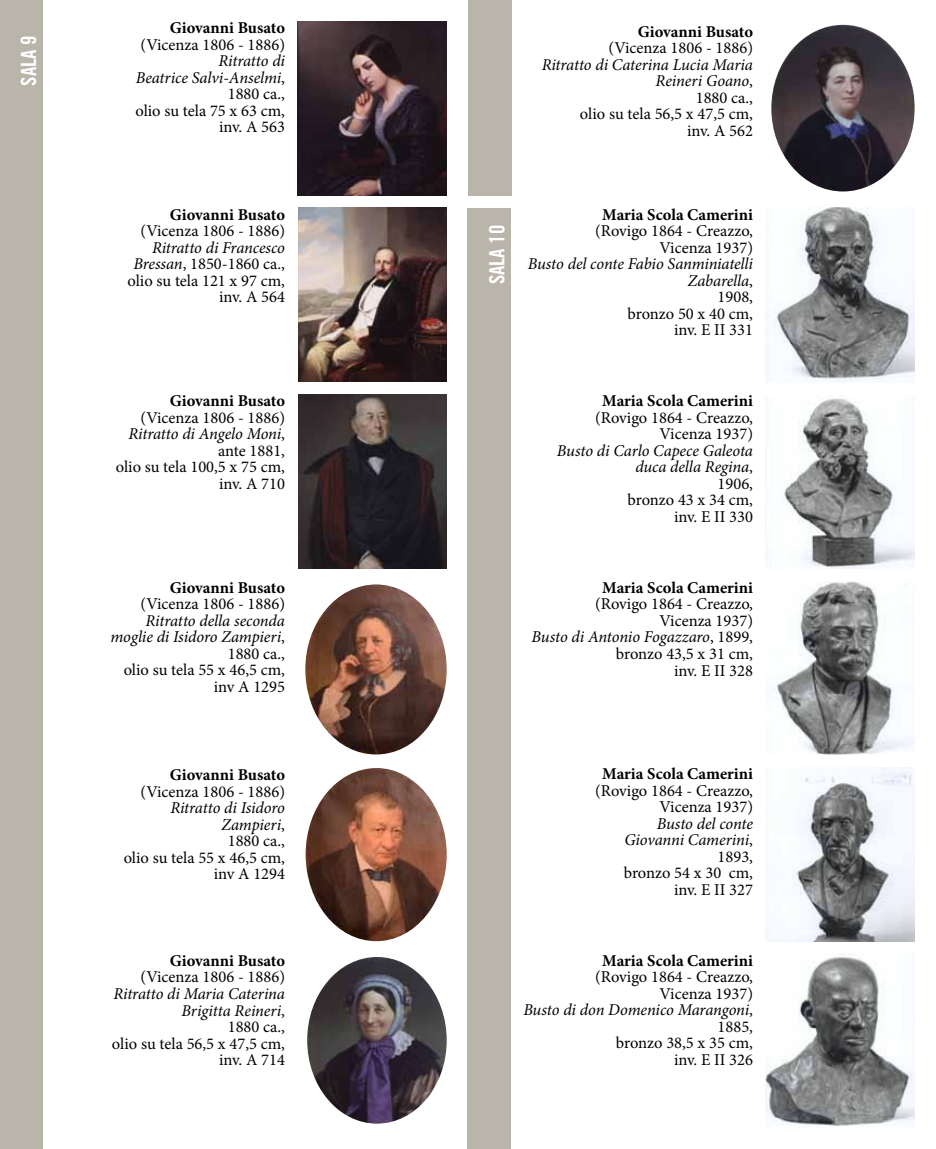
<style>
.page{position:relative;width:936px;height:1149px;background:#fff}
.page>*{position:absolute;margin:0;border:0;box-sizing:border-box;transform-origin:0 0}
.t1{font:21px "Trade Gothic LT Std Bd Cn 20";color:#fff}
.t2{font:16.5px/16.5px "Minion Pro";color:#000;text-align:right}
.t3{font:italic 16.5px/16.5px "Minion Pro";letter-spacing:-.01em;color:#000;text-align:right}
.t4{font:700 16.5px "Minion Pro";color:#000}
.s1{font-style:italic}
.s2{font-style:normal}
</style>
<div class="page">
<img style="left:771px;top:25px;width:143px;height:166px">
<img style="left:765px;top:208px;width:149px;height:174px">
<img style="left:765px;top:398px;width:149px;height:170px">
<img style="left:773px;top:581px;width:141px;height:173px">
<img style="left:307px;top:957px;width:139px;height:166px">
<img style="left:298px;top:21px;width:148px;height:174px">
<img style="left:298px;top:208px;width:148px;height:173px">
<img style="left:298px;top:394px;width:148px;height:174px">
<img style="left:305px;top:584px;width:141px;height:170px">
<img style="left:305px;top:768px;width:141px;height:172px">
<img style="left:765px;top:954px;width:149px;height:172px">
<img style="left:765px;top:767px;width:149px;height:173px">
<div style="left:0;top:0;width:43px;height:1148px;background:#b9b5ab"></div>
<div style="left:467px;top:208px;width:44px;height:940px;background:#b9b5ab"></div>
<div style="left:468px;top:0;width:43px;height:195px;background:#b9b5ab"></div>
<p class="t1" style="left:16px;top:86px;width:52px;rotate:-90deg">SALA 9</p>
<p class="t4" style="left:170px;top:16px;width:117px">Giovanni Busato</p>
<p class="t2" style="left:141px;top:36px;width:146px">(Vicenza 1806 - 1886)</p>
<p class="t2" style="left:135px;top:53px;width:151px"><span class="s1">Ritratto di<br>Beatrice Salvi-Anselmi</span>,<br>1880 ca.,<br>olio su tela 75 x 63 cm, inv. A 563</p>
<p class="t4" style="left:170px;top:203px;width:117px">Giovanni Busato</p>
<p class="t2" style="left:141px;top:223px;width:146px">(Vicenza 1806 - 1886)</p>
<p class="t2" style="left:127px;top:239px;width:159px"><span class="s1">Ritratto di Francesco<br>Bressan</span>, 1850-1860 ca., olio su tela 121 x 97 cm, inv. A 564</p>
<p class="t4" style="left:170px;top:389px;width:117px">Giovanni Busato</p>
<p class="t2" style="left:116px;top:409px;width:171px">(Vicenza 1806 - 1886)<br><span class="s1">Ritratto di Angelo Moni</span>, ante 1881,<br>olio su tela 100,5 x 75 cm, inv. A 710</p>
<p class="t4" style="left:170px;top:575px;width:117px">Giovanni Busato</p>
<p class="t2" style="left:141px;top:595px;width:146px">(Vicenza 1806 - 1886)</p>
<p class="t3" style="left:110px;top:612px;width:176px">Ritratto della seconda moglie di Isidoro Zampieri<span class="s2">,<br>1880 ca.,<br>olio su tela 55 x 46,5 cm, inv A 1295</span></p>
<p class="t4" style="left:170px;top:763px;width:117px">Giovanni Busato</p>
<p class="t2" style="left:141px;top:782px;width:146px">(Vicenza 1806 - 1886)</p>
<p class="t2" style="left:124px;top:799px;width:163px"><span class="s1">Ritratto di Isidoro<br>Zampieri</span>,<br>1880 ca.,<br>olio su tela 55 x 46,5 cm, inv A 1294</p>
<p class="t4" style="left:170px;top:948px;width:117px">Giovanni Busato</p>
<p class="t2" style="left:141px;top:968px;width:146px">(Vicenza 1806 - 1886)</p>
<p class="t2" style="left:112px;top:985px;width:174px"><span class="s1">Ritratto di Maria Caterina<br>Brigitta Reineri</span>,<br>1880 ca.,<br>olio su tela 56,5 x 47,5 cm, inv. A 714</p>
<p class="t4" style="left:637px;top:20px;width:117px">Giovanni Busato</p>
<p class="t2" style="left:608px;top:40px;width:146px">(Vicenza 1806 - 1886)</p>
<p class="t3" style="left:541px;top:56px;width:213px">Ritratto di Caterina Lucia Maria<br>Reineri Goano<span class="s2">,<br>1880 ca.,<br>olio su tela 56,5 x 47,5 cm,<br>inv. A 562</span></p>
<p class="t1" style="left:484px;top:284px;width:61px;rotate:-90deg">SALA 10</p>
<p class="t4" style="left:602px;top:203px;width:152px">Maria Scola Camerini</p>
<p class="t2" style="left:595px;top:223px;width:159px">(Rovigo 1864 - Creazzo,<br>Vicenza 1937)</p>
<p class="t3" style="left:527px;top:256px;width:227px">Busto del conte Fabio Sanminiatelli<br>Zabarella<span class="s2">,<br>1908,<br>bronzo 50 x 40 cm,<br>inv. E II 331</span></p>
<p class="t4" style="left:602px;top:389px;width:152px">Maria Scola Camerini</p>
<p class="t2" style="left:595px;top:409px;width:159px">(Rovigo 1864 - Creazzo,<br>Vicenza 1937)</p>
<p class="t3" style="left:557px;top:442px;width:198px">Busto di Carlo Capece Galeota duca della Regina<span class="s2">,<br>1906,<br>bronzo 43 x 34 cm,<br>inv. E II 330</span></p>
<p class="t4" style="left:602px;top:576px;width:152px">Maria Scola Camerini</p>
<p class="t2" style="left:531px;top:596px;width:223px">(Rovigo 1864 - Creazzo,<br>Vicenza 1937)<br><span class="s1">Busto di Antonio Fogazzaro</span>, 1899, bronzo 43,5 x 31 cm,<br>inv. E II 328</p>
<p class="t4" style="left:602px;top:762px;width:152px">Maria Scola Camerini</p>
<p class="t2" style="left:595px;top:782px;width:159px">(Rovigo 1864 - Creazzo,<br>Vicenza 1937)</p>
<p class="t2" style="left:623px;top:815px;width:131px"><span class="s1">Busto del conte<br>Giovanni Camerini</span>,<br>1893,<br>bronzo 54 x 30 cm, inv. E II 327</p>
<p class="t4" style="left:602px;top:948px;width:152px">Maria Scola Camerini</p>
<p class="t2" style="left:523px;top:968px;width:231px">(Rovigo 1864 - Creazzo,<br>Vicenza 1937)<br><span class="s1">Busto di don Domenico Marangoni</span>,<br>1885,<br>bronzo 38,5 x 35 cm,<br>inv. E II 326</p>
</div>
